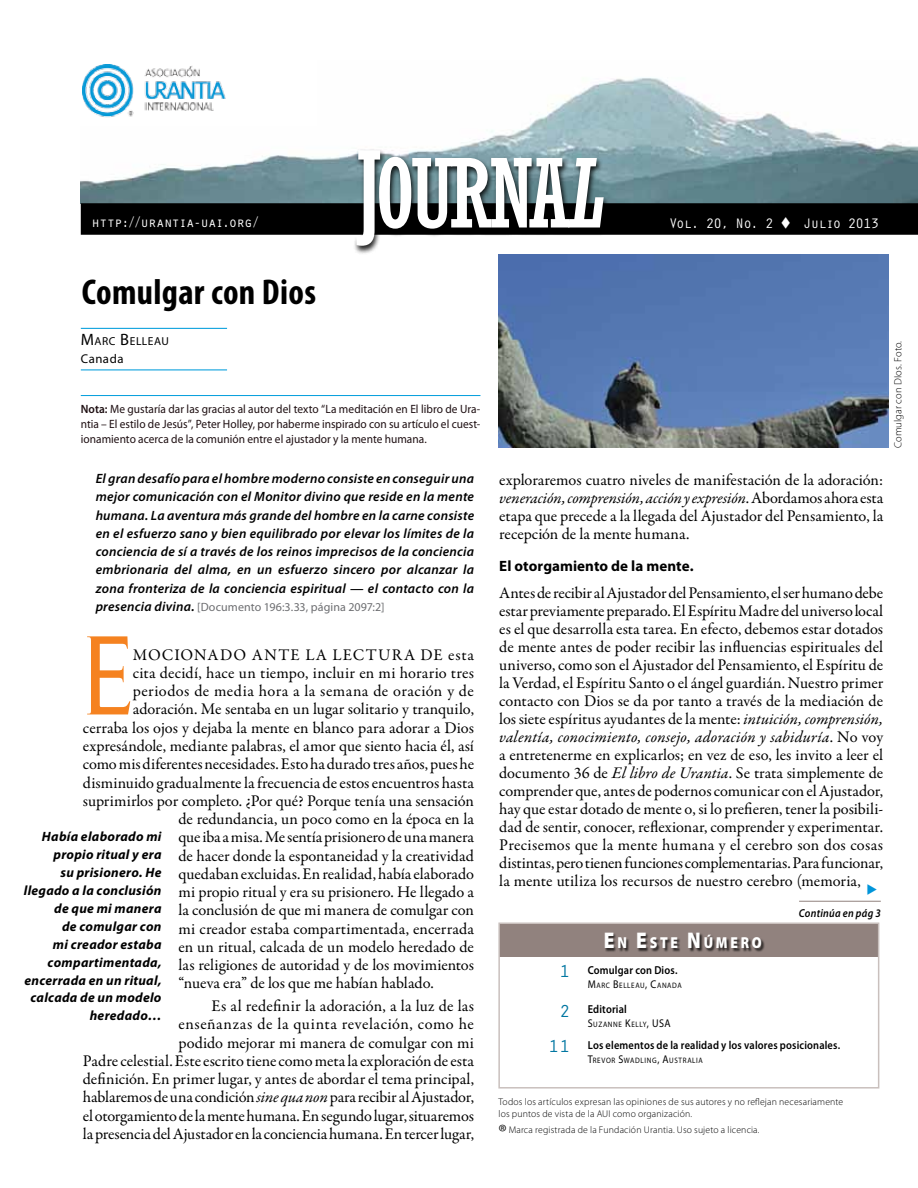
<style>
.page{position:relative;width:918px;height:1188px;background:#fff}
.page>*{position:absolute;margin:0;border:0;box-sizing:border-box;transform-origin:0 0}
.t1{font:112.2px "Cheetah";color:#f58220;scale:.9 1}
.t2{font:condensed 94.5px "Rockwell";letter-spacing:-.045em;color:#fff}
.t3{font:700 condensed 36px "Myriad Pro";letter-spacing:.01em;color:#000}
.t4{font:16.35px/18px "Garamond Premr Pro";color:#000;text-align:justify}
.t5{font:16.35px "Garamond Premr Pro";letter-spacing:.06em;color:#000}
.t6{font:900 15.9px "Myriad Pro";letter-spacing:.195em;color:#fff;scale:.85 1}
.t7{font:700 15px "Myriad Pro";letter-spacing:.005em;color:#000}
.t8{font:14.25px "Orator Std";letter-spacing:-.065em;color:#fff}
.t9{font:italic 600 13.5px/18.3px "Myriad Pro";letter-spacing:.015em;color:#000;text-align:justify}
.t10{font:italic 700 13.5px/18px "Myriad Pro";letter-spacing:.02em;color:#000;text-align:right}
.t11{font:12.75px "Myriad Pro";letter-spacing:.04em;color:#000}
.t12{font:12px/15px "Myriad Pro";color:#1e0f12;text-align:justify;scale:.95 1}
.t13{font:12px "Myriad Pro";letter-spacing:.005em;color:#6d6e71}
.t14{font:600 11.55px "Myriad Pro";letter-spacing:.015em;color:#000;scale:.9 1}
.t15{font:italic 600 11.55px "Myriad Pro";letter-spacing:.025em;color:#000;scale:.9 1}
.t16{font:11.55px "Myriad Pro";letter-spacing:.045em;color:#000}
.t17{font:300 10.5px "Myriad Pro";letter-spacing:.005em;color:#000}
.t18{font:300 9.75px/12px "Myriad Pro";letter-spacing:.015em;color:#000}
.t19{font:7.8px "Myriad Pro";letter-spacing:.085em;color:#000;scale:.9 1}
.s1{font-size:105px}
.s2{font-size:16.5px}
.s3{font-weight:600}
.s4{font-weight:600;font-style:italic;font-size:13.5px;color:#000}
.s5{font-style:italic}
.s6{font-size:22.8px}
.s7{font-family:"Orator Std";font-weight:400;font-size:18px;color:#0076a1}
.s8{font-size:11.25px}
.s9{font-size:21px}
.s10{color:#fff}
</style>
<div class="page">
<img style="left:81px;top:78px;width:837px;height:125px">
<div style="left:70px;top:54px;width:246px;height:72px;background:#fff"></div>
<img style="left:82px;top:65px;width:144px;height:52px">
<div style="left:81px;top:203px;width:837px;height:32px;background:#000"></div>
<div style="left:354px;top:149px;width:257px;height:106px;background:#000;opacity:.85"></div>
<div style="left:500px;top:924px;width:378px;height:33px;background:#91827e"></div>
<div style="left:498px;top:922px;width:381px;height:167px;border:2px solid #c9c0bd"></div>
<div style="left:605px;top:933px;width:160px;height:20px;background:#000;opacity:.7"></div>
<hr style="left:799px;top:901px;width:82px;height:1px;background:#91827e">
<hr style="left:81px;top:328px;width:146px;height:1px;background:#009ddc">
<hr style="left:81px;top:369px;width:146px;height:1px;background:#009ddc">
<img style="left:498px;top:255px;width:391px;height:192px">
<hr style="left:81px;top:395px;width:399px;height:1px;background:#009ddc">
<p class="t8" style="left:92px;top:212px;width:170px">http://urantia-uai.org/</p>
<h2 class="t2" style="left:355px;top:140px;width:261px"><span class="s1">J</span>OURNAL</h2>
<p class="t8" style="left:669px;top:214px;width:212px">Vol. 20, No. 2 ▼ Julio 2013</p>
<h3 class="t3" style="left:82px;top:270px;width:236px">Comulgar con Dios</h3>
<p class="t16" style="left:81px;top:334px;width:90px"><span class="s2">M</span>ARC <span class="s2">B</span>ELLEAU</p>
<p class="t11" style="left:81px;top:351px;width:44px">Canada</p>
<p class="t12" style="left:81px;top:401px;width:422px"><span class="s3">Nota:</span> Me gustaría dar las gracias al autor del texto “La meditación en El libro de Ura&shy;ntia – El estilo de Jesús”, Peter Holley, por haberme inspirado con su artículo el cuest&shy;ionamiento acerca de la comunión entre el ajustador y la mente humana.</p>
<p class="t9" style="left:96px;top:469px;width:380px">El gran desafío para el hombre moderno consiste en conseguir una mejor comunicación con el Monitor divino que reside en la mente humana. La aventura más grande del hombre en la carne consiste en el esfuerzo sano y bien equilibrado por elevar los límites de la conciencia de sí a través de los reinos imprecisos de la conciencia embrionaria del alma, en un esfuerzo sincero por alcanzar la zona fronteriza de la conciencia espiritual — el contacto con la</p>
<p class="t13" style="left:96px;top:600px;width:290px"><span class="s4">presencia divina.</span> [Documento 196:3.33, página 2097:2]</p>
<h1 class="t1" style="left:83px;top:613px;width:57px">E</h1>
<p class="t5" style="left:133px;top:645px;width:343px">mocionado ante la lectura de esta</p>
<p class="t4" style="left:133px;top:665px;width:343px">cita decidí, hace un tiempo, incluir en mi horario tres</p>
<p class="t4" style="left:133px;top:683px;width:343px">periodos de media hora a la semana de oración y de</p>
<p class="t4" style="left:133px;top:701px;width:343px">adoración. Me sentaba en un lugar solitario y tranquilo,</p>
<p class="t4" style="left:83px;top:719px;width:393px">cerraba los ojos y dejaba la mente en blanco para adorar a Dios</p>
<p class="t4" style="left:83px;top:737px;width:393px">expresándole, mediante palabras, el amor que siento hacia él, así</p>
<p class="t4" style="left:83px;top:755px;width:393px">como mis diferentes necesidades. Esto ha durado tres años, pues he</p>
<p class="t4" style="left:83px;top:774px;width:393px">disminuido gradualmente la frecuencia de estos encuentros hasta</p>
<p class="t4" style="left:83px;top:792px;width:393px">suprimirlos por completo. ¿Por qué? Porque tenía una sensación</p>
<p class="t4" style="left:179px;top:810px;width:297px">de redundancia, un poco como en la época en la</p>
<p class="t4" style="left:179px;top:829px;width:297px">que iba a misa. Me sentía prisionero de una manera</p>
<p class="t4" style="left:179px;top:847px;width:297px">de hacer donde la espontaneidad y la creatividad</p>
<p class="t4" style="left:179px;top:865px;width:297px">quedaban excluidas. En realidad, había elaborado</p>
<p class="t4" style="left:179px;top:883px;width:297px">mi propio ritual y era su prisionero. He llegado a</p>
<p class="t4" style="left:179px;top:902px;width:297px">la conclusión de que mi manera de comulgar con</p>
<p class="t4" style="left:179px;top:920px;width:297px">mi creador estaba compartimentada, encerrada</p>
<p class="t4" style="left:179px;top:938px;width:297px">en un ritual, calcada de un modelo heredado de</p>
<p class="t4" style="left:179px;top:956px;width:297px">las religiones de autoridad y de los movimientos</p>
<p class="t4" style="left:179px;top:975px;width:257px">“nueva era” de los que me habían hablado.</p>
<p class="t4" style="left:83px;top:997px;width:393px;text-align:right">Es al redefinir la adoración, a la luz de las<br>enseñanzas de la quinta revelación, como he<br>podido mejorar mi manera de comulgar con mi<br>Padre celestial. Este escrito tiene como meta la exploración de esta definición. En primer lugar, y antes de abordar el tema principal, hablaremos de una condición <span class="s5">sine qua non</span> para recibir al Ajustador, el otorgamiento de la mente humana. En segundo lugar, situaremos la presencia del Ajustador en la conciencia humana. En tercer lugar,</p>
<p class="t10" style="left:24px;top:827px;width:139px">Había elaborado mi propio ritual y era<br>su prisionero. He llegado a la conclusión de que mi manera<br>de comulgar con<br>mi creador estaba compartimentada, encerrada en un ritual, calcada de un modelo heredado…</p>
<p class="t4" style="left:499px;top:471px;width:386px">exploraremos cuatro niveles de manifestación de la adoración: <span class="s5">veneración, comprensión, acción y expresión</span>. Abordamos ahora esta etapa que precede a la llegada del Ajustador del Pensamiento, la recepción de la mente humana.</p>
<p class="t7" style="left:499px;top:556px;width:196px">El otorgamiento de la mente.</p>
<p class="t4" style="left:499px;top:584px;width:386px">Antes de recibir al Ajustador del Pensamiento, el ser humano debe estar previamente preparado. El Espíritu Madre del universo local es el que desarrolla esta tarea. En efecto, debemos estar dotados de mente antes de poder recibir las influencias espirituales del universo, como son el Ajustador del Pensamiento, el Espíritu de la Verdad, el Espíritu Santo o el ángel guardián. Nuestro primer contacto con Dios se da por tanto a través de la mediación de los siete espíritus ayudantes de la mente: <span class="s5">intuición, comprensión, valentía, conocimiento, consejo, adoración y sabiduría</span>. No voy a entretenerme en explicarlos; en vez de eso, les invito a leer el documento 36 de <span class="s5">El libro de Urantia</span>. Se trata simplemente de comprender que, antes de podernos comunicar con el Ajustador, hay que estar dotado de mente o, si lo prefieren, tener la posibili&shy;dad de sentir, conocer, reflexionar, comprender y experimentar.<br>Precisemos que la mente humana y el cerebro son dos cosas distintas, pero tienen funciones complementarias. Para funcionar, la mente utiliza los recursos de nuestro cerebro (memoria,</p>
<p class="t6" style="left:604px;top:932px;width:187px"><span class="s6">E</span>N <span class="s6">E</span>STE <span class="s6">N</span> ÚMERO</p>
<p class="t15" style="left:799px;top:905px;width:92px">Continúa en pág 3</p>
<p class="t14" style="left:559px;top:962px;width:133px"><span class="s7">1</span> Comulgar con Dios.</p>
<p class="t19" style="left:588px;top:980px;width:106px"><span class="s8">M</span>ARC <span class="s8">B</span>ELLEAU<span class="s8">, C</span>ANADA</p>
<p class="t14" style="left:559px;top:1002px;width:77px"><span class="s7">2</span> Editorial</p>
<p class="t19" style="left:588px;top:1020px;width:93px"><span class="s8">S</span>UZANNE <span class="s8">K</span>ELLY<span class="s8">, USA</span></p>
<p class="t14" style="left:549px;top:1038px;width:325px"><span class="s7">11</span> Los elementos de la realidad y los valores posicionales.</p>
<p class="t19" style="left:588px;top:1056px;width:129px"><span class="s8">T</span>REVOR <span class="s8">S</span>WADLING<span class="s8">, A</span>USTRALIA</p>
<p class="t17" style="left:892px;top:448px;width:109px;rotate:-90deg">Comulgar con DIos. Foto.</p>
<p class="t18" style="left:498px;top:1096px;width:346px">Todos los artículos expresan las opiniones de sus autores y no reflejan necesariamente los puntos de vista de la AUI como organización.</p>
<p class="t18" style="left:498px;top:1124px;width:263px"><span class="s9">®</span><span class="s10">|</span>Marca registrada de la Fundación Urantia. Uso sujeto a licencia.</p>
</div>
